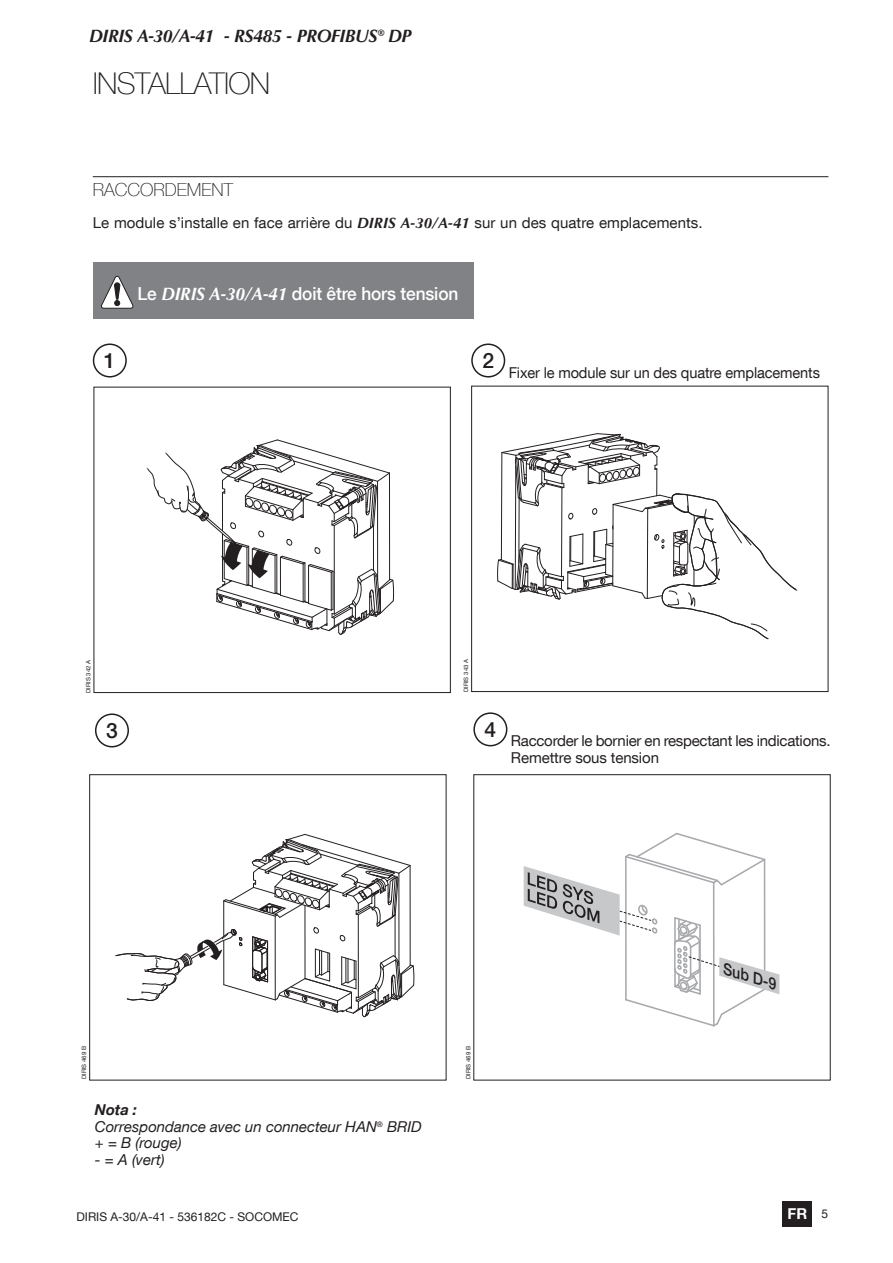
<style>
.page{position:relative;width:893px;height:1263px;background:#fff}
.page>*{position:absolute;margin:0;border:0;box-sizing:border-box;transform-origin:0 0}
.t1{font:100 30px "Helvetica Neue LT Com";letter-spacing:-.025em;color:#231f20}
.t2{font:500 21px "Helvetica Neue LT Com";color:#231f20}
.t3{font:500 18px "Helvetica Neue LT Com";letter-spacing:-.01em;color:#fff;scale:.96 1}
.t4{font:italic 700 18px "Optima LT Std";letter-spacing:-.025em;color:#231f20}
.t5{font:100 18px "Helvetica Neue LT Com";color:#231f20}
.t6{font:italic 500 15.9px "Helvetica Neue";color:#231f20;scale:.92 1}
.t7{font:15px/16.5px "Helvetica Neue LT Com";letter-spacing:-.01em;color:#231f20}
.t8{font:italic 15px/16.5px "Helvetica Neue LT Com";letter-spacing:-.005em;color:#231f20}
.t9{font:700 15px "Helvetica Neue LT Com";color:#fff}
.t10{font:12px "Helvetica Neue LT Com";color:#231f20}
.t11{font:6px "Helvetica Neue LT Com";color:#231f20}
.s1{font-family:"Optima LT Std";font-weight:700;font-style:italic}
.s2{font-weight:700}
.s3{font-weight:400;font-size:12px;color:#231f20}
</style>
<div class="page">
<div style="left:782px;top:1201px;width:30px;height:25px;background:#231f20"></div>
<hr style="left:93px;top:176px;width:735px;height:1px;background:#231f20">
<svg style="left:146px;top:439px;width:249px;height:196px"></svg>
<div style="left:94px;top:387px;width:357px;height:306px;border:1px solid #231f20"></div>
<div style="left:93px;top:343px;width:34px;height:34px;border:2px solid #231f20;border-radius:50%"></div>
<svg style="left:115px;top:834px;width:300px;height:184px"></svg>
<div style="left:89px;top:774px;width:357px;height:306px;border:1px solid #231f20"></div>
<svg style="left:524px;top:832px;width:255px;height:195px"></svg>
<div style="left:473px;top:774px;width:358px;height:306px;border:1px solid #231f20"></div>
<div style="left:95px;top:713px;width:34px;height:34px;border:2px solid #231f20;border-radius:50%"></div>
<svg style="left:497px;top:433px;width:301px;height:207px"></svg>
<div style="left:471px;top:386px;width:357px;height:306px;border:1px solid #231f20"></div>
<div style="left:471px;top:343px;width:34px;height:34px;border:2px solid #231f20;border-radius:50%"></div>
<div style="left:473px;top:712px;width:34px;height:34px;border:2px solid #231f20;border-radius:50%"></div>
<div style="left:93px;top:263px;width:380px;height:56px;background:#808285"></div>
<svg style="left:101px;top:276px;width:32px;height:33px"></svg>
<p class="t4" style="left:89px;top:26px;width:324px">DIRIS A-30/A-41 - RS485 - PROFIBUS® DP</p>
<h1 class="t1" style="left:93px;top:65px;width:179px">INSTALLATION</h1>
<p class="t5" style="left:93px;top:179px;width:142px">RACCORDEMENT</p>
<p class="t7" style="left:93px;top:214px;width:609px">Le module s’installe en face arrière du <span class="s1">DIRIS A-30/A-41</span> sur un des quatre emplacements.</p>
<h2 class="t2" style="left:104px;top:348px;width:13px">1</h2>
<p class="t3" style="left:138px;top:282px;width:336px">Le <span class="s1">DIRIS A-30/A-41</span> doit être hors tension</p>
<h2 class="t2" style="left:482px;top:348px;width:13px">2</h2>
<p class="t7" style="left:509px;top:364px;width:313px">Fixer le module sur un des quatre emplacements</p>
<p class="t11" style="left:85px;top:693px;width:34px;rotate:-90deg">DIRIS 342 A</p>
<h2 class="t2" style="left:106px;top:718px;width:13px">3</h2>
<p class="t11" style="left:462px;top:692px;width:34px;rotate:-90deg">DIRIS 343 A</p>
<h2 class="t2" style="left:485px;top:717px;width:13px">4</h2>
<p class="t7" style="left:511px;top:732px;width:319px">Raccorder le bornier en respectant les indications.<br>Remettre sous tension</p>
<p class="t11" style="left:80px;top:1079px;width:35px;rotate:-90deg">DIRIS 469 B</p>
<p class="t8" style="left:95px;top:1101px;width:328px"><span class="s2">Nota :<br></span>Correspondance avec un connecteur HAN<sup>®</sup> BRID + = B (rouge)</p>
<p class="t8" style="left:95px;top:1151px;width:71px">- = A (vert)</p>
<p class="t11" style="left:464px;top:1079px;width:35px;rotate:-90deg">DIRIS 469 B</p>
<p class="t6" style="left:728px;top:960px;width:62px;rotate:17deg">Sub D-9</p>
<p class="t10" style="left:77px;top:1209px;width:224px">DIRIS A-30/A-41 - 536182C - SOCOMEC</p>
<p class="t9" style="left:787px;top:1204px;width:42px">FR <span class="s3">5</span></p>
</div>
